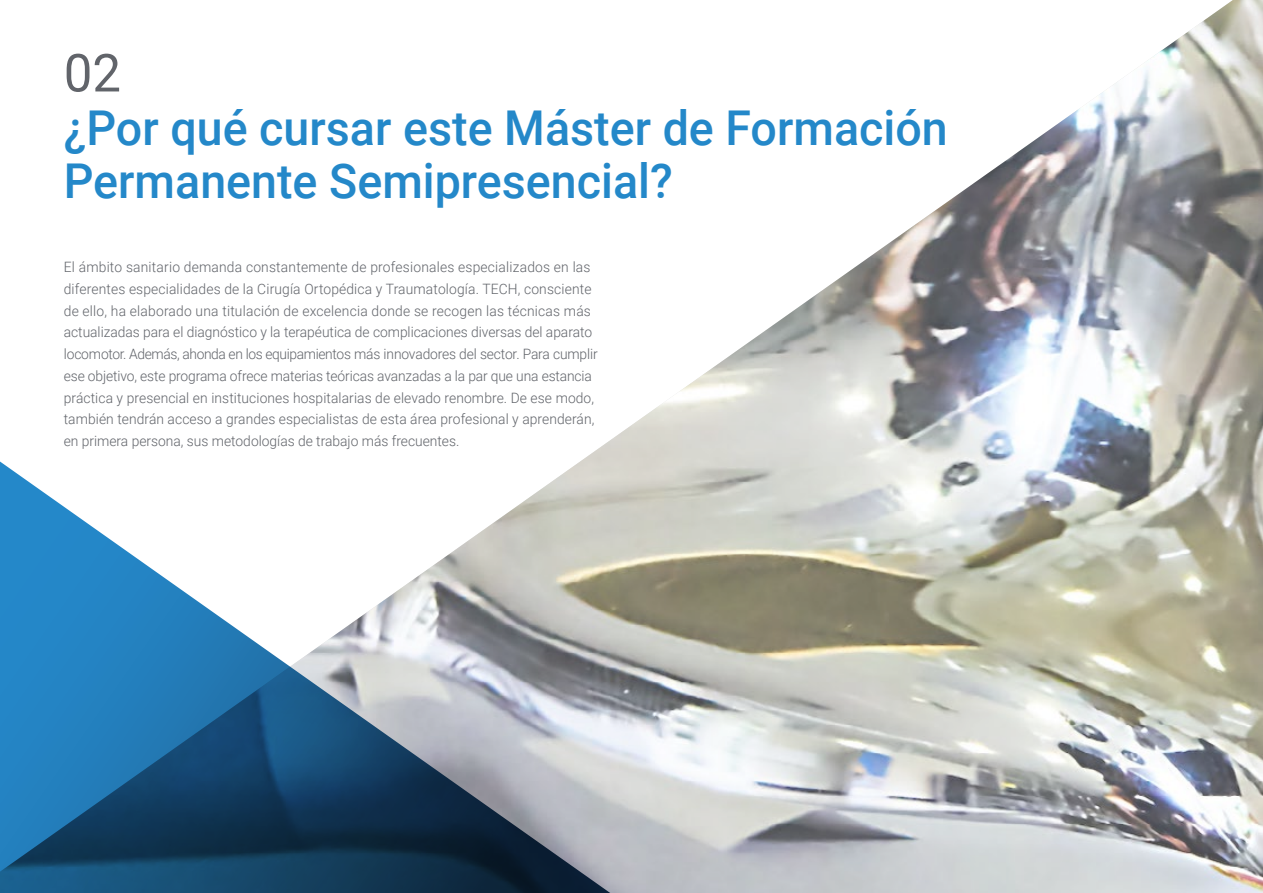
<style>
.page{position:relative;width:1263px;height:893px;background:#fff}
.page>*{position:absolute;margin:0;border:0;box-sizing:border-box;transform-origin:0 0}
.t1{font:52.5px "Roboto";color:#61646a}
.t2{font:500 48px/52.5px "Roboto";color:#2488c9}
.t3{font:300 14.25px/21.8px "Roboto";letter-spacing:.005em;color:#61646a}
</style>
<div class="page">
<img style="left:602px;top:0;width:661px;height:893px">
<svg style="left:0;top:446px;width:640px;height:447px"></svg>
<h1 class="t1" style="left:64px;top:36px;width:59px">02</h1>
<h2 class="t2" style="left:64px;top:100px;width:885px">¿Por qué cursar este Máster de Formación<br>Permanente Semipresencial?</h2>
<p class="t3" style="left:64px;top:256px;width:535px">El ámbito sanitario demanda constantemente de profesionales especializados en las diferentes especialidades de la Cirugía Ortopédica y Traumatología. TECH, consciente de ello, ha elaborado una titulación de excelencia donde se recogen las técnicas más actualizadas para el diagnóstico y la terapéutica de complicaciones diversas del aparato locomotor. Además, ahonda en los equipamientos más innovadores del sector. Para cumplir ese objetivo, este programa ofrece materias teóricas avanzadas a la par que una estancia práctica y presencial en instituciones hospitalarias de elevado renombre. De ese modo, también tendrán acceso a grandes especialistas de esta área profesional y aprenderán, en primera persona, sus metodologías de trabajo más frecuentes.</p>
</div>
